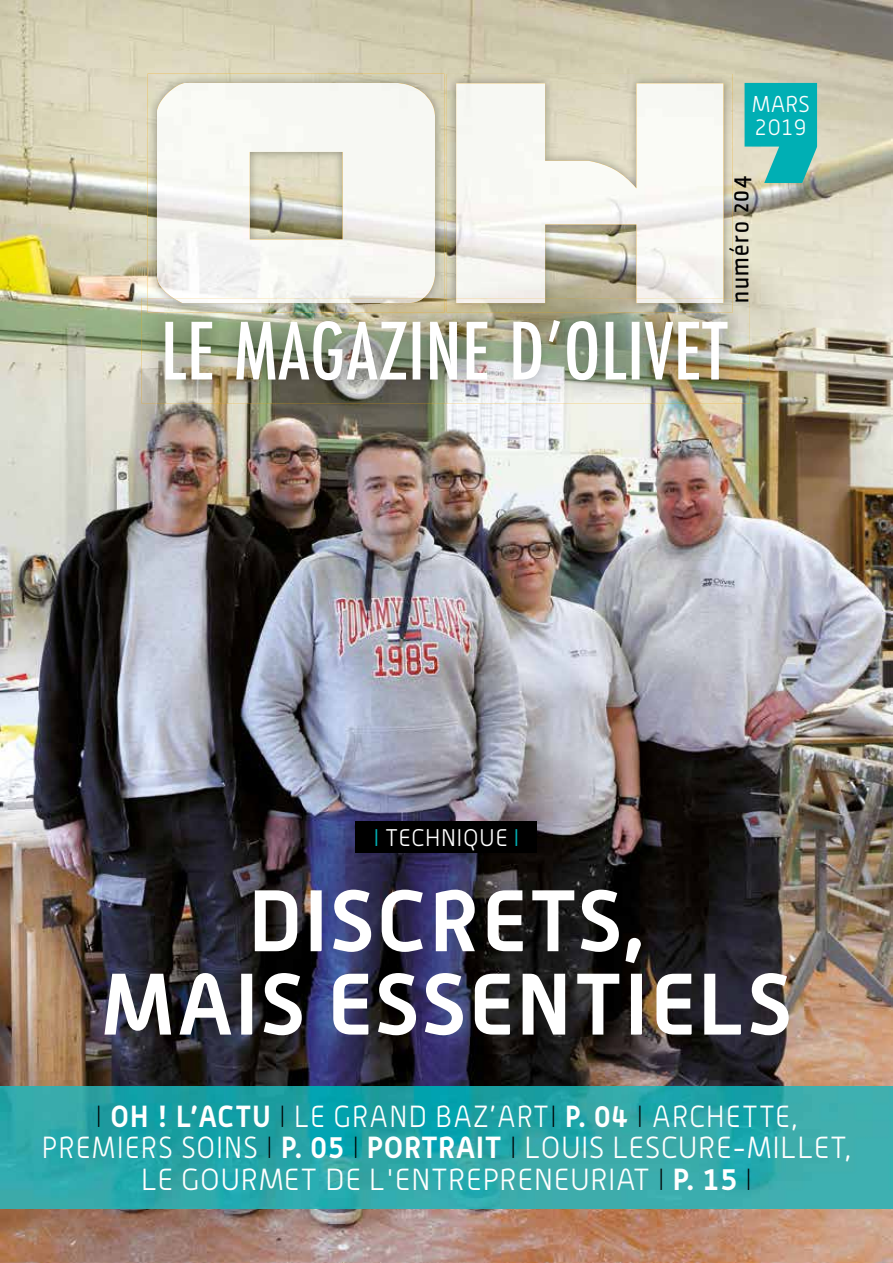
<style>
.page{position:relative;width:893px;height:1263px;background:#fff}
.page>*{position:absolute;margin:0;border:0;box-sizing:border-box;transform-origin:0 0}
.t1{font:700 85.5px/83.4px "Alwyn";letter-spacing:.035em;color:#fff;text-align:center}
.t2{font:300 30px/31.5px "Alwyn";letter-spacing:.03em;color:#fff;text-align:center;scale:.95 1}
.t3{font:500 25.5px "Clio C Medium";letter-spacing:.05em;color:#000}
.t4{font:300 23.7px "Alwyn";letter-spacing:.035em;color:#fff}
.t5{font:300 22.5px/22.5px "Alwyn";letter-spacing:-.01em;color:#fff;text-align:center}
.s1{color:#00afb4}
.s2{font-weight:100;color:#000}
.s3{font-weight:700}
</style>
<div class="page">
<img style="left:0;top:0;width:893px;height:1263px">
<img style="left:447px;top:74px;width:286px;height:224px">
<img style="left:456px;top:83px;width:267px;height:215px">
<img style="left:148px;top:74px;width:296px;height:224px">
<img style="left:157px;top:83px;width:278px;height:215px">
<img style="left:141px;top:298px;width:609px;height:105px">
<img style="left:173px;top:298px;width:250px;height:5px">
<img style="left:165px;top:320px;width:563px;height:60px">
<img style="left:0;top:1086px;width:893px;height:123px">
<svg style="left:745px;top:83px;width:72px;height:100px;background:#25b5b5"></svg>
<div style="left:356px;top:821px;width:181px;height:31px;background:#000"></div>
<p class="t5" style="left:762px;top:93px;width:53px">FÉV<br>2018</p>
<p class="t5" style="left:752px;top:93px;width:60px;text-align:left">MARS<br>2019</p>
<p class="t3" style="left:725px;top:303px;width:129px;rotate:-90deg">numéro 204</p>
<p class="t4" style="left:374px;top:824px;width:147px"><span class="s1">I</span> TECHNIQUE <span class="s1">I</span></p>
<h1 class="t1" style="left:101px;top:877px;width:692px">DISCRETS,<br>MAIS ESSENTIELS</h1>
<p class="t2" style="left:42px;top:1100px;width:853px"><span class="s2">I</span> <span class="s3">OH ! L’ACTU</span> <span class="s2">I</span> LE GRAND BAZ’ART<span class="s2">I</span> <span class="s3">P. 04</span> <span class="s2">I</span> ARCHETTE,<br>PREMIERS SOINS <span class="s2">I</span> <span class="s3">P. 05</span> <span class="s2">I</span> <span class="s3">PORTRAIT</span> <span class="s2">I</span> LOUIS LESCURE-MILLET,<br>LE GOURMET DE L'ENTREPRENEURIAT <span class="s2">I</span> <span class="s3">P. 15</span> <span class="s2">I</span></p>
</div>
